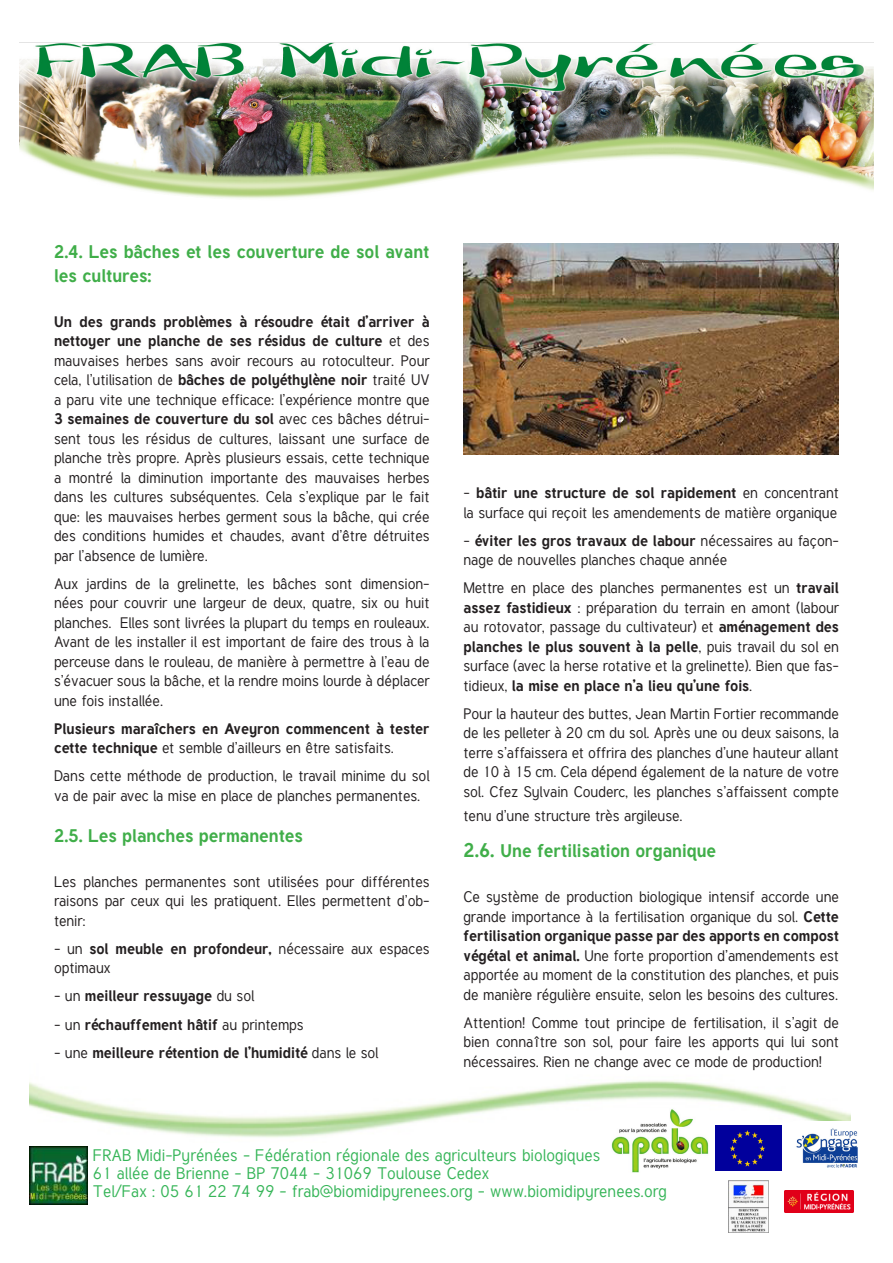
<style>
.page{position:relative;width:893px;height:1263px;background:#fff}
.page>*{position:absolute;margin:0;border:0;box-sizing:border-box;transform-origin:0 0}
.Titre_2{font:700 18px/24px "Tuffy";color:#40ae49}
.t1{font:16.5px/18px "Tuffy";letter-spacing:.01em;color:#36b558}
.Paragraphe{font:15px/19.5px "Tuffy";color:#231f20;text-align:justify}
.Paragraphe-2{font:700 15px/19.5px "Tuffy";color:#231f20}
.s1{font-weight:700}
.s2{font-weight:400}
.s3{font-size:19.5px}
</style>
<div class="page">
<img style="left:29px;top:1080px;width:822px;height:58px">
<img style="left:29px;top:1146px;width:59px;height:59px">
<img style="left:612px;top:1108px;width:96px;height:65px">
<img style="left:715px;top:1126px;width:67px;height:45px">
<img style="left:794px;top:1122px;width:64px;height:46px">
<img style="left:728px;top:1180px;width:41px;height:52px">
<img style="left:784px;top:1191px;width:69px;height:22px">
<img style="left:19px;top:42px;width:855px;height:157px">
<img style="left:463px;top:244px;width:376px;height:210px">
<p class="Titre_2" style="left:54px;top:239px;width:377px">2.4. Les bâches et les couverture de sol avant les cultures:</p>
<p class="Paragraphe" style="left:54px;top:311px;width:377px"><span class="s1">Un des grands problèmes à résoudre était d’arriver à nettoyer une planche de ses résidus de culture</span> et des mauvaises herbes sans avoir recours au rotoculteur. Pour cela, l’utilisation de <span class="s1">bâches de polyéthylène noir</span> traité UV a paru vite une technique efficace: l’expérience montre que <span class="s1">3 semaines de couverture du sol</span> avec ces bâches détrui&shy;sent tous les résidus de cultures, laissant une surface de planche très propre. Après plusieurs essais, cette technique a montré la diminution importante des mauvaises herbes dans les cultures subséquentes. Cela s’explique par le fait que: les mauvaises herbes germent sous la bâche, qui crée des conditions humides et chaudes, avant d’être détruites par l’absence de lumière.</p>
<p class="Paragraphe" style="left:54px;top:573px;width:377px">Aux jardins de la grelinette, les bâches sont dimension&shy;nées pour couvrir une largeur de deux, quatre, six ou huit planches. Elles sont livrées la plupart du temps en rouleaux.<br>Avant de les installer il est important de faire des trous à la perceuse dans le rouleau, de manière à permettre à l’eau de s’évacuer sous la bâche, et la rendre moins lourde à déplacer une fois installée.</p>
<p class="Paragraphe-2" style="left:54px;top:718px;width:377px">Plusieurs maraîchers en Aveyron commencent à tester cette technique <span class="s2">et semble d’ailleurs en être satisfaits.</span></p>
<p class="Paragraphe" style="left:54px;top:766px;width:377px">Dans cette méthode de production, le travail minime du sol va de pair avec la mise en place de planches permanentes.</p>
<p class="Titre_2" style="left:54px;top:823px;width:250px">2.5. Les planches permanentes</p>
<p class="Paragraphe" style="left:54px;top:871px;width:377px">Les planches permanentes sont utilisées pour différentes raisons par ceux qui les pratiquent. Elles permettent d’ob&shy;tenir:</p>
<p class="Paragraphe" style="left:54px;top:938px;width:377px">- un <span class="s1">sol meuble en profondeur,</span> nécessaire aux espaces optimaux</p>
<p class="Paragraphe-2" style="left:54px;top:986px;width:202px"><span class="s2">- un</span> meilleur ressuyage <span class="s2">du sol</span></p>
<p class="Paragraphe-2" style="left:54px;top:1014px;width:251px"><span class="s2">- un</span> réchauffement hâtif <span class="s2">au printemps</span></p>
<p class="Paragraphe-2" style="left:54px;top:1042px;width:326px"><span class="s2">- une</span> meilleure rétention de l’humidité <span class="s2">dans le sol</span></p>
<p class="Paragraphe" style="left:463px;top:483px;width:377px">- <span class="s1">bâtir une structure de sol rapidement</span> en concentrant la surface qui reçoit les amendements de matière organique</p>
<p class="Paragraphe" style="left:463px;top:530px;width:377px">- <span class="s1">éviter les gros travaux de labour</span> nécessaires au façon&shy;nage de nouvelles planches chaque année</p>
<p class="Paragraphe" style="left:463px;top:578px;width:377px">Mettre en place des planches permanentes est un <span class="s1">travail assez fastidieux</span> : préparation du terrain en amont (labour au rotovator, passage du cultivateur) et <span class="s1">aménagement des planches le plus souvent à la pelle</span>, puis travail du sol en surface (avec la herse rotative et la grelinette). Bien que fas&shy;tidieux, <span class="s1">la mise en place n’a lieu qu’une fois</span>.</p>
<p class="Paragraphe" style="left:463px;top:703px;width:377px">Pour la hauteur des buttes, Jean Martin Fortier recommande de les pelleter à 20 cm du sol. Après une ou deux saisons, la terre s’affaissera et offrira des planches d’une hauteur allant de 10 à 15 cm. Cela dépend également de la nature de votre sol. Cfez Sylvain Couderc, les planches s’affaissent compte</p>
<p class="Paragraphe" style="left:463px;top:805px;width:221px">tenu d’une structure très argileuse.</p>
<p class="Titre_2" style="left:463px;top:838px;width:254px"><span class="s3">2.6.</span> Une fertilisation organique</p>
<p class="Paragraphe" style="left:463px;top:887px;width:377px">Ce système de production biologique intensif accorde une grande importance à la fertilisation organique du sol. <span class="s1">Cette fertilisation organique passe par des apports en compost végétal et animal.</span> Une forte proportion d’amendements est apportée au moment de la constitution des planches, et puis de manière régulière ensuite, selon les besoins des cultures.</p>
<p class="Paragraphe" style="left:463px;top:1012px;width:377px">Attention! Comme tout principe de fertilisation, il s’agit de bien connaître son sol, pour faire les apports qui lui sont nécessaires. Rien ne change avec ce mode de production!</p>
<p class="t1" style="left:93px;top:1146px;width:575px">FRAB Midi-Pyrénées - Fédération régionale des agriculteurs biologiques<br>61 allée de Brienne - BP 7044 - 31069 Toulouse Cedex<br>Tel/Fax : 05 61 22 74 99 - frab@biomidipyrenees.org - www.biomidipyrenees.org</p>
</div>
